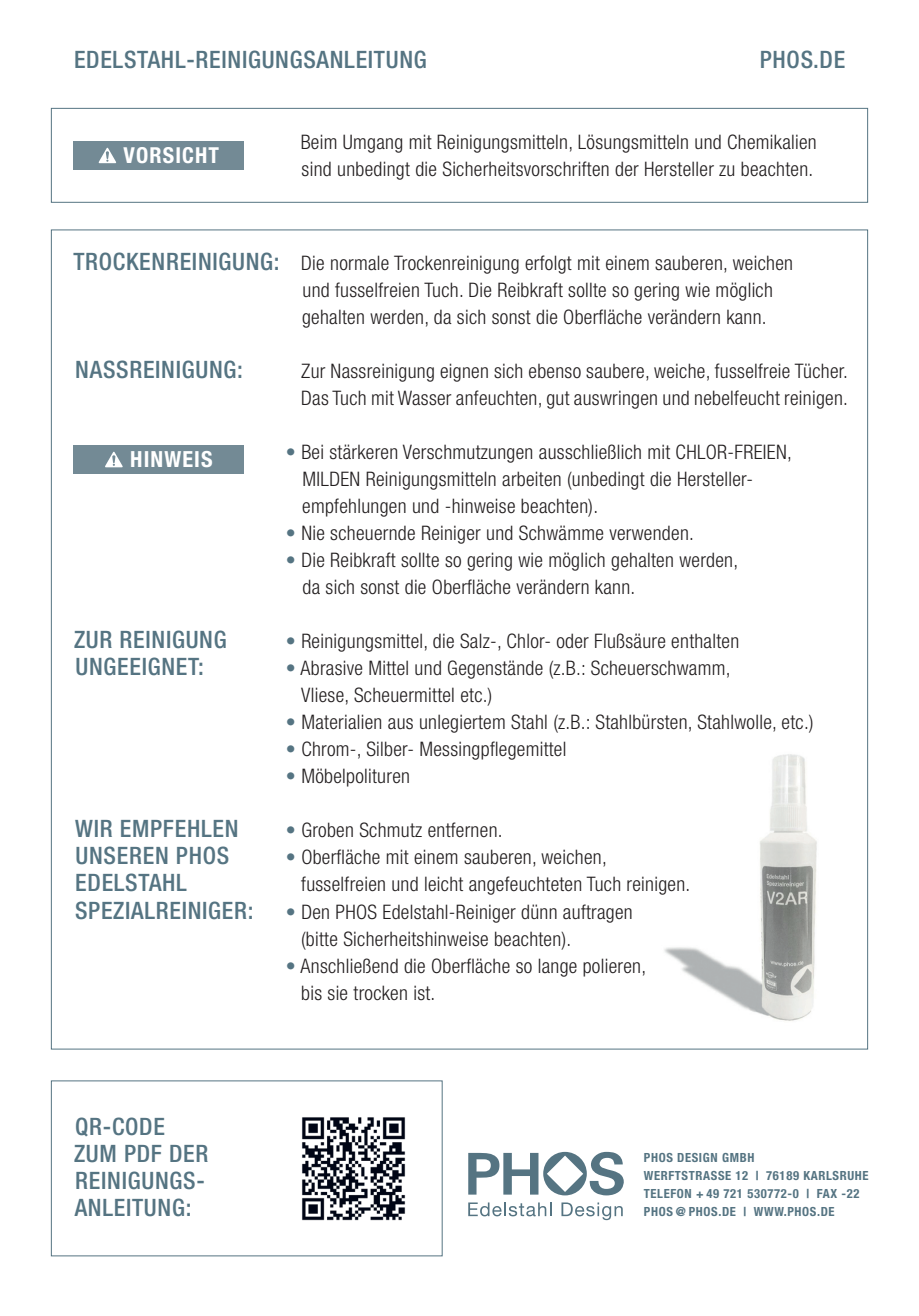
<style>
.page{position:relative;width:919px;height:1316px;background:#fff}
.page>*{position:absolute;margin:0;border:0;box-sizing:border-box;transform-origin:0 0}
.t1{font:500 condensed 24px/27px "Helvetica Neue LT Std";letter-spacing:.03em;color:#557482}
.t2{font:700 condensed 22.2px "Helvetica Neue LT Std";letter-spacing:.05em;color:#fff}
.t3{font:700 condensed 22px "Helvetica Neue LT Std";letter-spacing:.05em;color:#fff}
.t4{font:300 condensed 20px/27px "Helvetica Neue LT Std";letter-spacing:.015em;color:#231f20}
.t5{font:700 condensed 12.6px/18px "Helvetica Neue LT Std";letter-spacing:.05em;color:#557482}
.s1{font-weight:500;font-size:24px;color:#557482}
.s2{color:#557482}
</style>
<div class="page">
<img style="left:664px;top:754px;width:153px;height:267px">
<div style="left:51px;top:108px;width:816px;height:94px;border:1px solid #557482"></div>
<img style="left:302px;top:1117px;width:104px;height:104px">
<div style="left:74px;top:141px;width:170px;height:28px;background:#738a95"></div>
<svg style="left:98px;top:147px;width:18px;height:16px"></svg>
<div style="left:74px;top:445px;width:170px;height:28px;background:#738a95"></div>
<svg style="left:105px;top:451px;width:18px;height:16px"></svg>
<svg style="left:468px;top:1151px;width:155px;height:44px"></svg>
<svg style="left:468px;top:1202px;width:83px;height:14px"></svg>
<svg style="left:561px;top:1202px;width:61px;height:17px"></svg>
<p class="t1" style="left:74px;top:45px;width:354px">EDELSTAHL-REINIGUNGSANLEITUNG</p>
<p class="t1" style="left:759px;top:45px;width:87px">PHOS.DE</p>
<p class="t3" style="left:124px;top:142px;width:97px">VORSICHT</p>
<p class="t4" style="left:301px;top:128px;width:517px">Beim Umgang mit Reinigungsmitteln, Lösungsmitteln und Chemikalien sind unbedingt die Sicherheitsvorschriften der Hersteller zu beachten.</p>
<p class="t4" style="left:302px;top:249px;width:492px;text-indent:-229px"><span class="s1">TROCKENREINIGUNG:</span> Die normale Trockenreinigung erfolgt mit einem sauberen, weichen und fusselfreien Tuch. Die Reibkraft sollte so gering wie möglich gehalten werden, da sich sonst die Oberfläche verändern kann.</p>
<p class="t1" style="left:75px;top:356px;width:169px">NASSREINIGUNG:</p>
<p class="t4" style="left:301px;top:357px;width:548px">Zur Nassreinigung eignen sich ebenso saubere, weiche, fusselfreie Tücher.<br>Das Tuch mit Wasser anfeuchten, gut auswringen und nebelfeucht reinigen.</p>
<p class="t4" style="left:302px;top:438px;width:491px;text-indent:-16px"><span class="s2">•</span> Bei stärkeren Verschmutzungen ausschließlich mit CHLOR-FREIEN,<br>MILDEN Reinigungsmitteln arbeiten (unbedingt die Hersteller&shy;empfehlungen und -hinweise beachten).</p>
<p class="t4" style="left:286px;top:519px;width:409px"><span class="s2">•</span> Nie scheuernde Reiniger und Schwämme verwenden.</p>
<p class="t4" style="left:302px;top:546px;width:437px;text-indent:-17px"><span class="s2">•</span> Die Reibkraft sollte so gering wie möglich gehalten werden, da sich sonst die Oberfläche verändern kann.</p>
<p class="t1" style="left:74px;top:626px;width:154px">ZUR REINIGUNG</p>
<p class="t4" style="left:286px;top:627px;width:455px"><span class="s2">•</span> Reinigungsmittel, die Salz-, Chlor- oder Flußsäure enthalten</p>
<p class="t1" style="left:75px;top:653px;width:130px">UNGEEIGNET:</p>
<p class="t4" style="left:301px;top:654px;width:431px;text-indent:-15px"><span class="s2">•</span> Abrasive Mittel und Gegenstände (z.B.: Scheuerschwamm,<br>Vliese, Scheuermittel etc.)</p>
<p class="t4" style="left:286px;top:708px;width:529px"><span class="s2">•</span> Materialien aus unlegiertem Stahl (z.B.: Stahlbürsten, Stahlwolle, etc.)</p>
<p class="t4" style="left:286px;top:735px;width:282px"><span class="s2">•</span> Chrom-, Silber- Messingpflegemittel</p>
<p class="t4" style="left:286px;top:762px;width:126px"><span class="s2">•</span> Möbelpolituren</p>
<p class="t1" style="left:75px;top:815px;width:165px">WIR EMPFEHLEN</p>
<p class="t4" style="left:286px;top:816px;width:218px"><span class="s2">•</span> Groben Schmutz entfernen.</p>
<p class="t1" style="left:75px;top:842px;width:155px">UNSEREN PHOS</p>
<p class="t4" style="left:286px;top:843px;width:322px"><span class="s2">•</span> Oberfläche mit einem sauberen, weichen,</p>
<p class="t1" style="left:75px;top:869px;width:113px">EDELSTAHL</p>
<p class="t4" style="left:301px;top:870px;width:390px">fusselfreien und leicht angefeuchteten Tuch reinigen.</p>
<p class="t1" style="left:75px;top:896px;width:180px">SPEZIALREINIGER:</p>
<p class="t4" style="left:301px;top:897px;width:333px;text-indent:-15px"><span class="s2">•</span> Den PHOS Edelstahl-Reiniger dünn auftragen (bitte Sicherheitshinweise beachten).</p>
<p class="t4" style="left:301px;top:951px;width:346px;text-indent:-15px"><span class="s2">•</span> Anschließend die Oberfläche so lange polieren, bis sie trocken ist.</p>
<p class="t2" style="left:130px;top:446px;width:84px">HINWEIS</p>
<p class="t1" style="left:74px;top:1112px;width:136px">QR-CODE<br>ZUM PDF DER<br>REINIGUNGS-<br>ANLEITUNG:</p>
<p class="t5" style="left:643px;top:1148px;width:226px">PHOS DESIGN GMBH<br>WERFTSTRASSE 12 | 76189 KARLSRUHE<br>TELEFON + 49 721 530772-0 | FAX -22<br>PHOS @ PHOS.DE | WWW.PHOS.DE</p>
</div>
